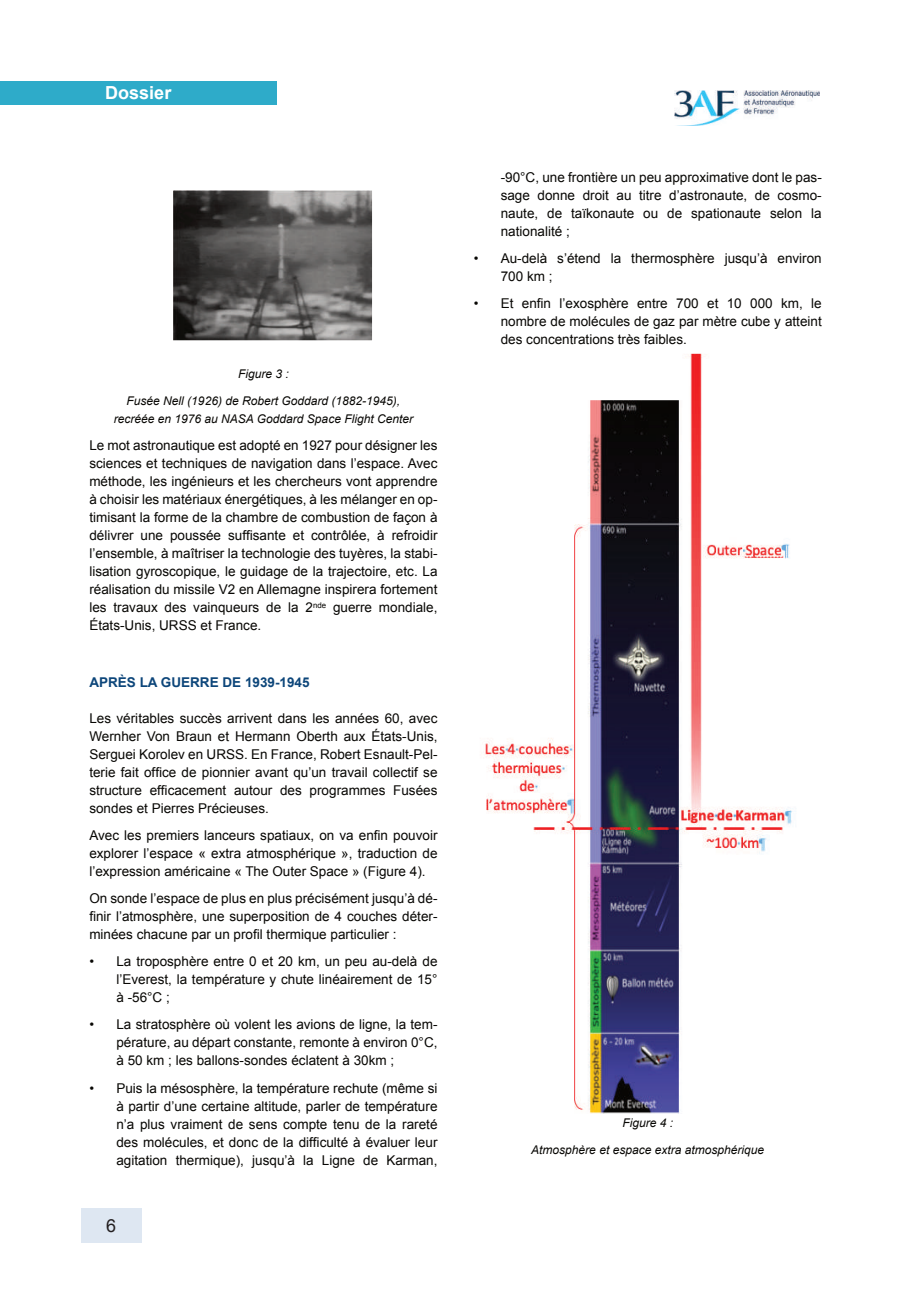
<style>
.page{position:relative;width:912px;height:1289px;background:#fff}
.page>*{position:absolute;margin:0;border:0;box-sizing:border-box;transform-origin:0 0}
.t1{font:700 18px "Arial";color:#fff}
.t2{font:18px "Arial";color:#231f20}
.t3{font:13.5px/18px "Arial";color:#080704;text-align:justify}
.t4{font:700 13.5px "Arial";color:#0d467a}
.t5{font:italic 12px/18px "Arial";color:#080704;text-align:center}
</style>
<div class="page">
<div style="left:81px;top:1208px;width:61px;height:35px;background:#dee7f2"></div>
<img style="left:674px;top:90px;width:145px;height:35px">
<img style="left:485px;top:355px;width:311px;height:756px">
<img style="left:174px;top:191px;width:197px;height:148px">
<div style="left:165px;top:182px;width:208px;height:159px;border:1px solid #fff"></div>
<div style="left:0;top:81px;width:276px;height:23px;background:#2eabc9"></div>
<h1 class="t1" style="left:105px;top:86px;width:68px">Dossier</h1>
<p class="t5" style="left:238px;top:366px;width:52px">Figure 3 :</p>
<p class="t5" style="left:114px;top:393px;width:301px">Fusée Nell (1926) de Robert Goddard (1882-1945), recréée en 1976 au NASA Goddard Space Flight Center</p>
<p class="t3" style="left:89px;top:438px;width:349px">Le mot astronautique est adopté en 1927 pour désigner les sciences et techniques de navigation dans l’espace. Avec méthode, les ingénieurs et les chercheurs vont apprendre à choisir les matériaux énergétiques, à les mélanger en op&shy;timisant la forme de la chambre de combustion de façon à délivrer une poussée suffisante et contrôlée, à refroidir l’ensemble, à maîtriser la technologie des tuyères, la stabi&shy;lisation gyroscopique, le guidage de la trajectoire, etc. La réalisation du missile V2 en Allemagne inspirera fortement les travaux des vainqueurs de la 2<sup>nde</sup> guerre mondiale, États-Unis, URSS et France.</p>
<p class="t4" style="left:89px;top:677px;width:222px">APRÈS LA GUERRE DE 1939-1945</p>
<p class="t3" style="left:89px;top:711px;width:349px">Les véritables succès arrivent dans les années 60, avec Wernher Von Braun et Hermann Oberth aux États-Unis, Serguei Korolev en URSS. En France, Robert Esnault-Pel&shy;terie fait office de pionnier avant qu’un travail collectif se structure efficacement autour des programmes Fusées sondes et Pierres Précieuses.</p>
<p class="t3" style="left:89px;top:828px;width:349px">Avec les premiers lanceurs spatiaux, on va enfin pouvoir explorer l’espace « extra atmosphérique », traduction de l’expression américaine « The Outer Space » (Figure 4).</p>
<p class="t3" style="left:89px;top:891px;width:349px">On sonde l’espace de plus en plus précisément jusqu’à dé&shy;finir l’atmosphère, une superposition de 4 couches déter&shy;minées chacune par un profil thermique particulier :</p>
<p class="t3" style="left:116px;top:954px;width:322px;text-indent:-27px">• La troposphère entre 0 et 20 km, un peu au-delà de l’Everest, la température y chute linéairement de 15° à -56°C ;</p>
<p class="t3" style="left:116px;top:1017px;width:322px;text-indent:-27px">• La stratosphère où volent les avions de ligne, la tem&shy;pérature, au départ constante, remonte à environ 0°C, à 50 km ; les ballons-sondes éclatent à 30km ;</p>
<p class="t3" style="left:116px;top:1080px;width:322px;text-indent:-27px">• Puis la mésosphère, la température rechute (même si à partir d’une certaine altitude, parler de température n’a plus vraiment de sens compte tenu de la rareté des molécules, et donc de la difficulté à évaluer leur agitation thermique), jusqu’à la Ligne de Karman,</p>
<h1 class="t2" style="left:106px;top:1218px;width:12px">6</h1>
<p class="t3" style="left:500px;top:169px;width:322px">-90°C, une frontière un peu approximative dont le pas&shy;sage donne droit au titre d’astronaute, de cosmo&shy;naute, de taïkonaute ou de spationaute selon la nationalité ;</p>
<p class="t3" style="left:500px;top:250px;width:322px;text-indent:-27px">• Au-delà s’étend la thermosphère jusqu’à environ<br>700 km ;</p>
<p class="t3" style="left:500px;top:295px;width:322px;text-indent:-27px">• Et enfin l’exosphère entre 700 et 10 000 km, le nombre de molécules de gaz par mètre cube y atteint des concentrations très faibles.</p>
<p class="t5" style="left:622px;top:1115px;width:52px">Figure 4 :</p>
<p class="t5" style="left:531px;top:1142px;width:234px">Atmosphère et espace extra atmosphérique</p>
</div>
